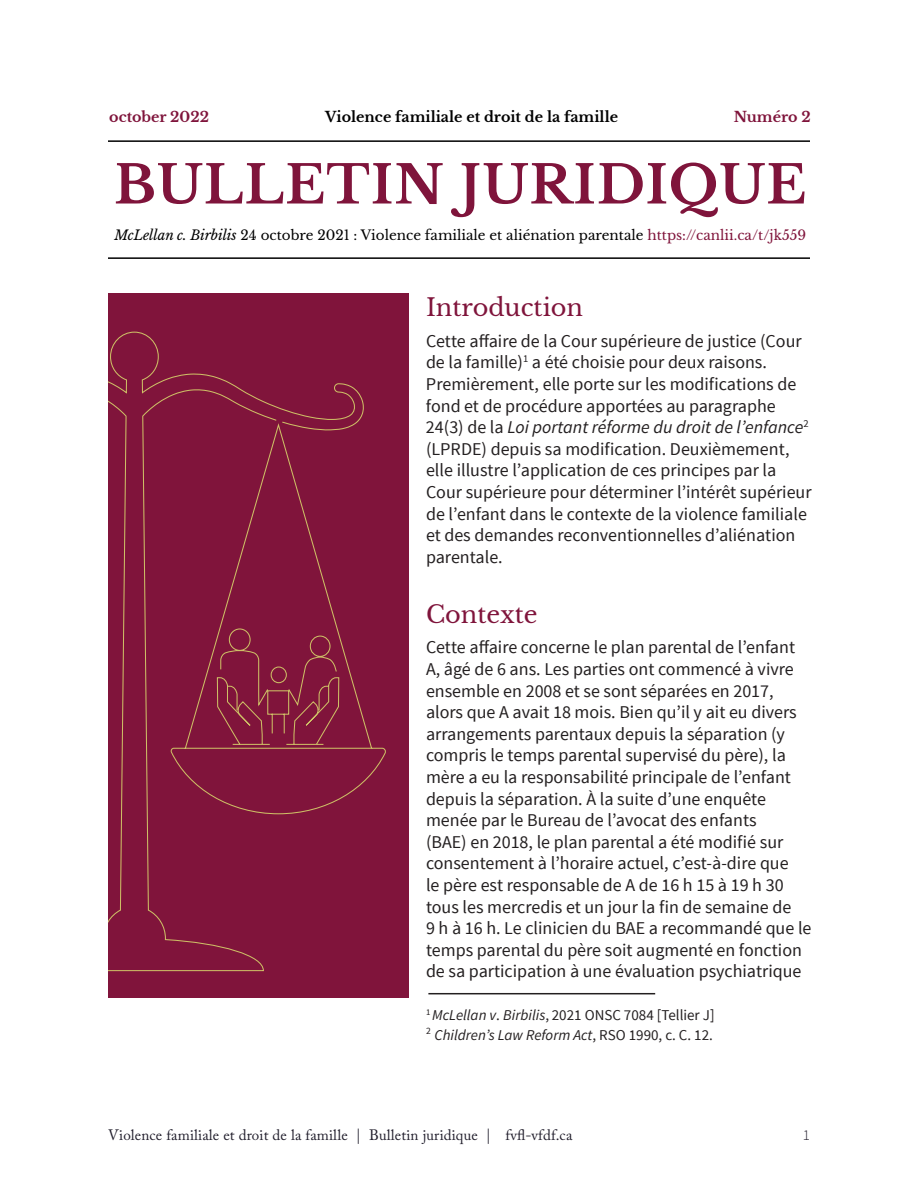
<style>
.page{position:relative;width:918px;height:1188px;background:#fff}
.page>*{position:absolute;margin:0;border:0;box-sizing:border-box;transform-origin:0 0}
.t1{font:700 52.5px "Libre Baskerville";letter-spacing:.02em;color:#7f143b}
.Heading_1{font:24px "Libre Baskerville";color:#7f143b}
.t2{font:18px/21.6px "Source Sans Pro";color:#231f20}
.t3{font:15px "Adobe Caslon Pro";letter-spacing:.01em;color:#201d2b}
.t4{font:15px "Source Sans Pro";color:#231f20}
.t5{font:italic 15px "Source Sans Pro";color:#231f20}
.t6{font:300 15px "Source Sans Pro";color:#201d2b}
.t7{font:700 14.25px "Libre Baskerville";color:#000}
.t8{font:700 14.25px "Libre Baskerville";color:#7f143b}
.t9{font:13.5px "Libre Baskerville";color:#000}
.s1{font-style:italic}
.s2{color:#80143b}
.s3{font-style:normal}
</style>
<div class="page">
<hr style="left:108px;top:257px;width:702px;height:2px;background:#000">
<hr style="left:108px;top:140px;width:702px;height:2px;background:#000">
<div style="left:0;top:293px;width:408px;height:705px;background:#80143b"></div>
<svg style="left:108px;top:331px;width:256px;height:641px"></svg>
<svg style="left:274px;top:417px;width:9px;height:4px"></svg>
<svg style="left:171px;top:421px;width:215px;height:394px"></svg>
<div style="left:0;top:280px;width:108px;height:785px;background:#fff"></div>
<hr style="left:428px;top:993px;width:227px;height:1px;background:#231f20">
<p class="t8" style="left:109px;top:108px;width:101px">october 2022</p>
<p class="t7" style="left:325px;top:108px;width:294px">Violence familiale et droit de la famille</p>
<p class="t8" style="left:734px;top:108px;width:79px">Numéro 2</p>
<p class="t1" style="left:114px;top:153px;width:694px">BULLETIN JURIDIQUE</p>
<p class="t9" style="left:114px;top:227px;width:693px"><span class="s1">McLellan c. Birbilis</span> 24 octobre 2021 : Violence familiale et aliénation parentale <span class="s2">https://canlii.ca/t/jk559</span></p>
<h1 class="Heading_1" style="left:426px;top:293px;width:159px">Introduction</h1>
<p class="t2" style="left:426px;top:330px;width:387px">Cette affaire de la Cour supérieure de justice (Cour de la famille)<sup>1</sup> a été choisie pour deux raisons.<br>Premièrement, elle porte sur les modifications de fond et de procédure apportées au paragraphe 24(3) de la <span class="s1">Loi portant réforme du droit de l’enfance</span><sup>2 </sup>(LPRDE) depuis sa modification. Deuxièmement, elle illustre l’application de ces principes par la Cour supérieure pour déterminer l’intérêt supérieur de l’enfant dans le contexte de la violence familiale et des demandes reconventionnelles d’aliénation parentale.</p>
<h1 class="Heading_1" style="left:426px;top:600px;width:113px">Contexte</h1>
<p class="t2" style="left:426px;top:637px;width:387px">Cette affaire concerne le plan parental de l’enfant A, âgé de 6 ans. Les parties ont commencé à vivre ensemble en 2008 et se sont séparées en 2017, alors que A avait 18 mois. Bien qu’il y ait eu divers arrangements parentaux depuis la séparation (y compris le temps parental supervisé du père), la mère a eu la responsabilité principale de l’enfant depuis la séparation. À la suite d’une enquête menée par le Bureau de l’avocat des enfants<br>(BAE) en 2018, le plan parental a été modifié sur consentement à l’horaire actuel, c’est-à-dire que<br>le père est responsable de A de 16 h 15 à 19 h 30 tous les mercredis et un jour la fin de semaine de<br>9 h à 16 h. Le clinicien du BAE a recommandé que le temps parental du père soit augmenté en fonction de sa participation à une évaluation psychiatrique</p>
<p class="t4" style="left:426px;top:1006px;width:290px"><sup>1</sup> <span class="s1">McLellan v</span>. <span class="s1">Birbilis</span>, 2021 ONSC 7084 [Tellier J]</p>
<p class="t5" style="left:426px;top:1025px;width:288px"><sup>2</sup> Children’s Law Reform Act<span class="s3">, RSO 1990, c. C. 12.</span></p>
<p class="t3" style="left:108px;top:1126px;width:466px">Violence familiale et droit de la famille | Bulletin juridique | fvfl-vfdf.ca</p>
<p class="t6" style="left:803px;top:1125px;width:9px">1</p>
</div>
